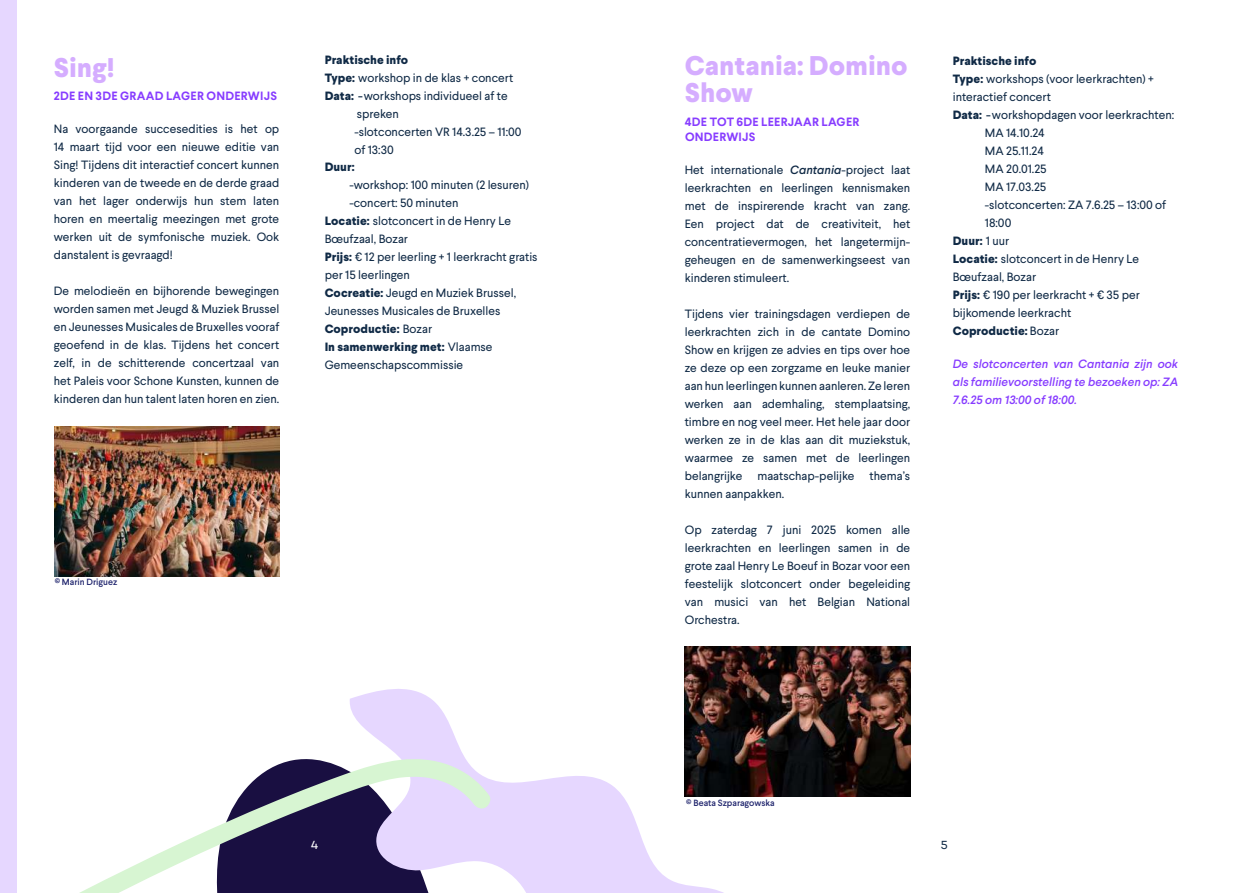
<style>
.page{position:relative;width:1259px;height:893px;background:#fff}
.page>*{position:absolute;margin:0;border:0;box-sizing:border-box;transform-origin:0 0}
.t1{font:800 27px/27px "Larsseit";color:#d5adff}
.t2{font:12px/18px "Larsseit";color:#102a46;text-align:justify}
.t3{font:800 12px "Larsseit";color:#102a46}
.t4{font:italic 500 12px/18px "Larsseit";color:#873cff;text-align:justify}
.t5{font:700 12px/15px "Larsseit";letter-spacing:.02em;color:#873cff}
.t6{font:12px "Campton";color:#102a46}
.t7{font:12px "Campton";color:#fff}
.t8{font:500 9px "Larsseit";color:#21266e}
.s1{font-weight:800}
.s2{font-family:"Campton"}
.s3{font-weight:400}
.s4{font-weight:500;font-style:italic}
</style>
<div class="page">
<svg style="left:349px;top:682px;width:375px;height:211px"></svg>
<svg style="left:79px;top:758px;width:413px;height:135px"></svg>
<div style="left:0;top:0;width:17px;height:893px;background:#e6d7ff"></div>
<img style="left:55px;top:426px;width:224px;height:150px">
<img style="left:685px;top:647px;width:225px;height:150px">
<h1 class="t1" style="left:54px;top:54px;width:62px">Sing!</h1>
<p class="t5" style="left:54px;top:89px;width:225px">2DE EN 3DE GRAAD LAGER ONDERWIJS</p>
<p class="t2" style="left:54px;top:120px;width:227px">Na voorgaande succesedities is het op 14 maart tijd voor een nieuwe editie van Sing! Tijdens dit interactief concert kunnen kinderen van de tweede en de derde graad van het lager onderwijs hun stem laten horen en meertalig meezingen met grote werken uit de symfonische muziek. Ook danstalent is gevraagd!</p>
<p class="t2" style="left:54px;top:282px;width:227px">De melodieën en bijhorende bewegingen worden samen met Jeugd &amp; Muziek Brussel en Jeunesses Musicales de Bruxelles vooraf geoefend in de klas. Tijdens het concert zelf, in de schitterende concertzaal van het Paleis voor Schone Kunsten, kunnen de kinderen dan hun talent laten horen en zien.</p>
<p class="t3" style="left:325px;top:52px;width:85px">Praktische info</p>
<p class="t2" style="left:325px;top:69px;width:190px"><span class="s1">Type:</span> workshop in de klas + concert</p>
<p class="t2" style="left:325px;top:87px;width:184px"><span class="s1">Data:</span> <span class="s2">-</span>workshops individueel af te</p>
<p class="t2" style="left:357px;top:105px;width:44px">spreken</p>
<p class="t2" style="left:354px;top:123px;width:169px">-slotconcerten VR 14.3.25 – 11:00</p>
<p class="t2" style="left:354px;top:141px;width:41px">of 13:30</p>
<p class="t3" style="left:325px;top:158px;width:31px">Duur:</p>
<p class="t2" style="left:349px;top:175px;width:181px">-workshop: 100 minuten (2 lesuren)</p>
<p class="t2" style="left:349px;top:193px;width:111px">-concert: 50 minuten</p>
<p class="t2" style="left:325px;top:211px;width:188px"><span class="s1">Locatie:</span> slotconcert in de Henry Le</p>
<p class="t2" style="left:325px;top:229px;width:85px">Bœufzaal, Bozar</p>
<p class="t2" style="left:325px;top:247px;width:214px"><span class="s1">Prijs:</span> € 12 per leerling + 1 leerkracht gratis</p>
<p class="t2" style="left:325px;top:265px;width:87px">per 15 leerlingen</p>
<p class="t2" style="left:325px;top:283px;width:193px"><span class="s1">Cocreatie:</span> Jeugd en Muziek Brussel,</p>
<p class="t2" style="left:325px;top:301px;width:177px">Jeunesses Musicales de Bruxelles</p>
<p class="t3" style="left:325px;top:320px;width:109px">Coproductie: <span class="s3">Bozar</span></p>
<p class="t3" style="left:325px;top:338px;width:169px">In samenwerking met: <span class="s3">Vlaamse</span></p>
<p class="t2" style="left:325px;top:355px;width:140px">Gemeenschapscommissie</p>
<p class="t8" style="left:55px;top:576px;width:64px">© Marin Driguez</p>
<p class="t7" style="left:311px;top:838px;width:9px">4</p>
<h1 class="t1" style="left:685px;top:52px;width:224px">Cantania: Domino<br>Show</h1>
<p class="t5" style="left:685px;top:114px;width:176px">4DE TOT 6DE LEERJAAR LAGER<br>ONDERWIJS</p>
<p class="t2" style="left:685px;top:160px;width:227px">Het internationale <span class="s4">Cantania</span>-project laat leerkrachten en leerlingen kennismaken met de inspirerende kracht van zang.<br>Een project dat de creativiteit, het concentratievermogen, het langetermijn&shy;geheugen en de samenwerkingseest van kinderen stimuleert.</p>
<p class="t2" style="left:685px;top:304px;width:227px">Tijdens vier trainingsdagen verdiepen de leerkrachten zich in de cantate Domino Show en krijgen ze advies en tips over hoe ze deze op een zorgzame en leuke manier aan hun leerlingen kunnen aanleren. Ze leren werken aan ademhaling, stemplaatsing, timbre en nog veel meer. Het hele jaar door werken ze in de klas aan dit muziekstuk, waarmee ze samen met de leerlingen belangrijke maatschap-pelijke thema’s kunnen aanpakken.</p>
<p class="t2" style="left:685px;top:520px;width:227px">Op zaterdag 7 juni 2025 komen alle leerkrachten en leerlingen samen in de grote zaal Henry Le Boeuf in Bozar voor een feestelijk slotconcert onder begeleiding van musici van het Belgian National Orchestra.</p>
<p class="t3" style="left:952px;top:53px;width:85px">Praktische info</p>
<p class="t2" style="left:952px;top:70px;width:203px"><span class="s1">Type:</span> workshops (voor leerkrachten) +</p>
<p class="t2" style="left:952px;top:88px;width:100px">interactief concert</p>
<p class="t2" style="left:952px;top:106px;width:223px"><span class="s1">Data:</span> <span class="s2">-</span>workshopdagen voor leerkrachten:</p>
<p class="t2" style="left:985px;top:124px;width:61px">MA 14.10.24</p>
<p class="t2" style="left:985px;top:142px;width:60px">MA 25.11.24</p>
<p class="t2" style="left:985px;top:160px;width:63px">MA 20.01.25</p>
<p class="t2" style="left:985px;top:178px;width:63px">MA 17.03.25</p>
<p class="t2" style="left:985px;top:196px;width:183px">-slotconcerten: ZA 7.6.25 – 13:00 of</p>
<p class="t2" style="left:985px;top:214px;width:28px">18:00</p>
<p class="t3" style="left:952px;top:233px;width:58px">Duur: <span class="s3">1 uur</span></p>
<p class="t2" style="left:952px;top:250px;width:188px"><span class="s1">Locatie:</span> slotconcert in de Henry Le</p>
<p class="t2" style="left:952px;top:268px;width:85px">Bœufzaal, Bozar</p>
<p class="t2" style="left:952px;top:286px;width:189px"><span class="s1">Prijs:</span> € 190 per leerkracht + € 35 per</p>
<p class="t2" style="left:952px;top:304px;width:120px">bijkomende leerkracht</p>
<p class="t3" style="left:952px;top:323px;width:108px">Coproductie: <span class="s3">Bozar</span></p>
<p class="t4" style="left:952px;top:355px;width:227px">De slotconcerten van Cantania zijn ook als familievoorstelling te bezoeken op: ZA 7.6.25 om 13:00 of 18:00.</p>
<p class="t8" style="left:686px;top:797px;width:90px">© Beata Szparagowska</p>
<p class="t6" style="left:940px;top:838px;width:9px">5</p>
</div>
